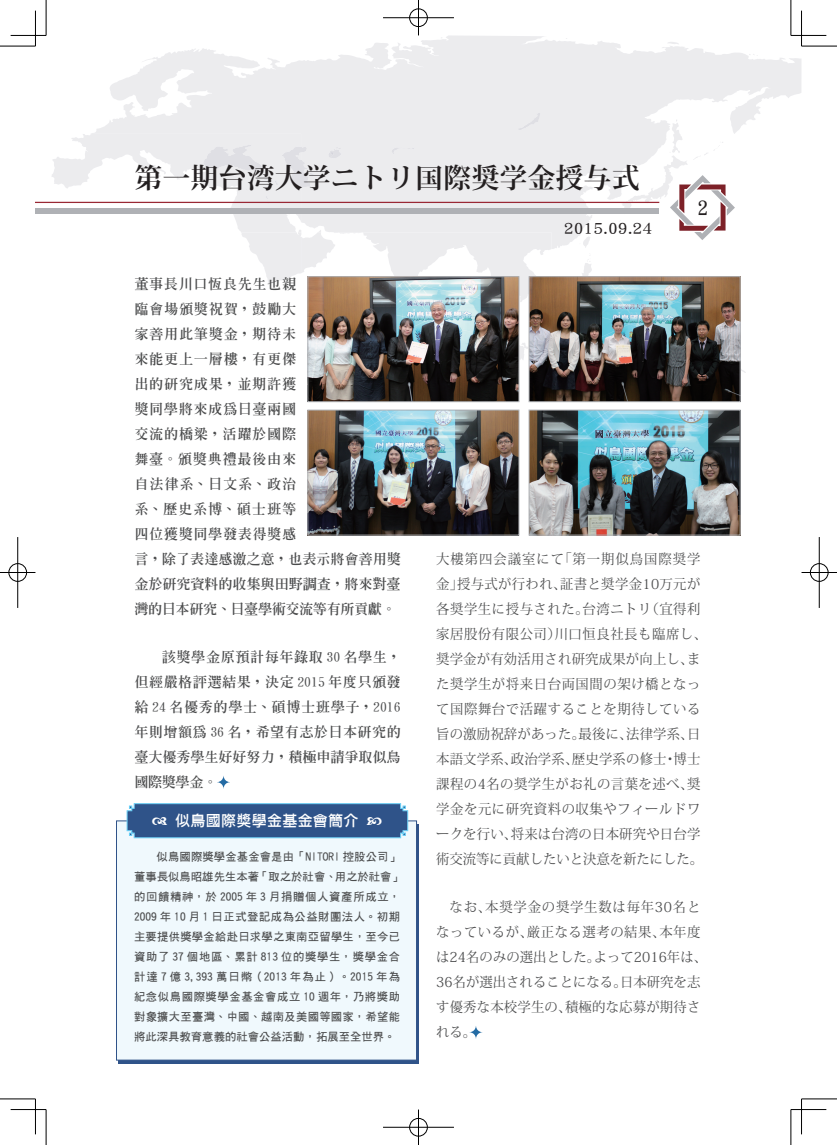
<style>
.page{position:relative;width:837px;height:1145px;background:#fff}
.page>*{position:absolute;margin:0;border:0;box-sizing:border-box;transform-origin:0 0}
.t1{font:700 27.5px "Koz Min Pro";letter-spacing:.02em;color:#231f20}
.t2{font:20px "DF Ming W7 WIN BF";color:#231f20}
.t3{font:17.5px "DF Ming Std W7";color:#231f20}
.t4{font:15px "DF Li Hei W5 WIN BF";letter-spacing:.02em;color:#fff}
.t5{font:13.75px/25px "Koz Min Pro";letter-spacing:.03em;color:#4b4c4d}
.t6{font:13.75px/25px "Inn Ming Extra";letter-spacing:.07em;color:#4b4c4d}
.t7{font:11.25px/20px "DF Hei W7 WIN BF";letter-spacing:.03em;color:#4b4c4d}
</style>
<div class="page">
<svg style="left:91px;top:35px;width:710px;height:99px;fill:#ececee"></svg>
<svg style="left:51px;top:134px;width:418px;height:150px;fill:#ececee"></svg>
<svg style="left:266px;top:196px;width:3px;height:8px"></svg>
<svg style="left:202px;top:145px;width:112px;height:45px;background:#e8e8eb"></svg>
<svg style="left:323px;top:164px;width:4px;height:8px"></svg>
<svg style="left:328px;top:147px;width:13px;height:11px"></svg>
<svg style="left:391px;top:147px;width:24px;height:7px"></svg>
<hr style="left:35px;top:202px;width:624px;height:1px;background:#9a2834">
<div style="left:35px;top:208px;width:624px;height:5px;background:#afb1b5"></div>
<svg style="left:469px;top:112px;width:277px;height:269px"></svg>
<img style="left:309px;top:278px;width:208px;height:122px">
<div style="left:307px;top:276px;width:212px;height:126px;border:1px solid #afb1b5"></div>
<img style="left:309px;top:412px;width:208px;height:121px">
<div style="left:307px;top:410px;width:212px;height:125px;border:1px solid #afb1b5"></div>
<img style="left:530px;top:278px;width:208px;height:122px">
<div style="left:528px;top:276px;width:212px;height:126px;border:1px solid #afb1b5"></div>
<img style="left:530px;top:412px;width:208px;height:121px">
<div style="left:528px;top:410px;width:212px;height:125px;border:1px solid #afb1b5"></div>
<svg style="left:217px;top:776px;width:13px;height:12px"></svg>
<svg style="left:469px;top:1026px;width:13px;height:12px"></svg>
<div style="left:116px;top:820px;width:300px;height:240px;background:#f0f9fd;border:1px solid #2f5389"></div>
<hr style="left:800px;top:11px;width:2px;height:35px;background:#fff">
<hr style="left:0;top:46px;width:35px;height:1px;background:#000">
<hr style="left:801px;top:46px;width:35px;height:1px;background:#000">
<hr style="left:0;top:1098px;width:35px;height:1px;background:#000">
<hr style="left:801px;top:1098px;width:35px;height:1px;background:#000">
<hr style="left:46px;top:0;width:1px;height:35px;background:#000">
<hr style="left:46px;top:1109px;width:1px;height:35px;background:#000">
<hr style="left:790px;top:0;width:1px;height:35px;background:#000">
<hr style="left:790px;top:1109px;width:1px;height:35px;background:#000">
<hr style="left:11px;top:35px;width:35px;height:1px;background:#000">
<hr style="left:790px;top:35px;width:36px;height:1px;background:#000">
<hr style="left:11px;top:1109px;width:35px;height:1px;background:#000">
<hr style="left:790px;top:1109px;width:36px;height:1px;background:#000">
<hr style="left:35px;top:11px;width:1px;height:35px;background:#000">
<hr style="left:35px;top:1098px;width:1px;height:36px;background:#000">
<hr style="left:801px;top:11px;width:1px;height:35px;background:#000">
<hr style="left:801px;top:1098px;width:1px;height:36px;background:#000">
<div style="left:408px;top:8px;width:20px;height:19px;border:2px solid #fff;border-radius:50%"></div>
<hr style="left:383px;top:17px;width:71px;height:2px;background:#fff">
<hr style="left:417px;top:0;width:2px;height:35px;background:#fff">
<div style="left:409px;top:9px;width:18px;height:18px;border:1px solid #000;border-radius:50%"></div>
<hr style="left:383px;top:18px;width:71px;height:1px;background:#000">
<hr style="left:418px;top:0;width:1px;height:35px;background:#000">
<div style="left:408px;top:1117px;width:20px;height:20px;border:2px solid #fff;border-radius:50%"></div>
<hr style="left:383px;top:1126px;width:71px;height:2px;background:#fff">
<hr style="left:417px;top:1109px;width:2px;height:35px;background:#fff">
<div style="left:409px;top:1118px;width:18px;height:18px;border:1px solid #000;border-radius:50%"></div>
<hr style="left:383px;top:1127px;width:71px;height:1px;background:#000">
<hr style="left:418px;top:1109px;width:1px;height:35px;background:#000">
<div style="left:8px;top:562px;width:19px;height:20px;border:2px solid #fff;border-radius:50%"></div>
<hr style="left:0;top:571px;width:35px;height:2px;background:#fff">
<hr style="left:17px;top:537px;width:2px;height:71px;background:#fff">
<div style="left:9px;top:563px;width:18px;height:18px;border:1px solid #000;border-radius:50%"></div>
<hr style="left:0;top:572px;width:35px;height:1px;background:#000">
<hr style="left:18px;top:537px;width:1px;height:71px;background:#000">
<div style="left:809px;top:562px;width:19px;height:20px;border:2px solid #fff;border-radius:50%"></div>
<hr style="left:801px;top:571px;width:35px;height:2px;background:#fff">
<div style="left:809px;top:563px;width:19px;height:18px;border:1px solid #000;border-radius:50%"></div>
<hr style="left:801px;top:572px;width:35px;height:1px;background:#000">
<hr style="left:818px;top:537px;width:1px;height:71px;background:#000">
<svg style="left:126px;top:803px;width:282px;height:35px;background:#365d91"></svg>
<h1 class="t1" style="left:135px;top:158px;width:506px">第一期台湾大学ニトリ国際奨学金授与式</h1>
<p class="t3" style="left:563px;top:219px;width:90px">2015.09.24</p>
<h2 class="t2" style="left:697px;top:198px;width:11px">2</h2>
<p class="t6" style="left:135px;top:271px;width:267px">董事長川口恆良先生也親<br>臨會場頒獎祝賀，鼓勵大<br>家善用此筆獎金，期待未<br>來能更上一層樓，有更傑<br>出的研究成果，並期許獲<br>獎同學將來成為日臺兩國<br>交流的橋梁，活躍於國際<br>舞臺。頒獎典禮最後由來<br>自法律系、日文系、政治<br>系、歷史系博、碩士班等<br>四位獲獎同學發表得獎感<br>言，除了表達感激之意，也表示將會善用獎金於研究資料的收集與田野調查，將來對臺灣的日本研究、日臺學術交流等有所貢獻。</p>
<p class="t6" style="left:135px;top:644px;width:267px;text-align:justify;text-indent:27px">該獎學金原預計每年錄取 30 名學生，但經嚴格評選結果，決定 2015 年度只頒發給 24 名優秀的學士、碩博士班學子，2016年則增額為 36 名，希望有志於日本研究的臺大優秀學生好好努力，積極申請爭取似鳥國際獎學金。</p>
<p class="t4" style="left:175px;top:813px;width:185px">似鳥國際獎學金基金會簡介</p>
<p class="t7" style="left:134px;top:847px;width:270px;text-indent:22px">似鳥國際獎學金基金會是由「NITORI 控股公司」董事長似鳥昭雄先生本著「取之於社會、用之於社會」的回饋精神，於 2005 年 3 月捐贈個人資產所成立，<br>2009 年 10 月 1 日正式登記成為公益財團法人。初期主要提供獎學金給赴日求學之東南亞留學生，至今已資助了 37 個地區、累計 813 位的獎學生，獎學金合計達 7 億 3,393 萬日幣（2013 年為止）。2015 年為紀念似鳥國際獎學金基金會成立 10 週年，乃將獎助對象擴大至臺灣、中國、越南及美國等國家，希望能將此深具教育意義的社會公益活動，拓展至全世界。</p>
<p class="t5" style="left:436px;top:545px;width:272px">大樓第四会議室にて「第一期似鳥国際奨学金」授与式が行われ、証書と奨学金10万元が各奨学生に授与された。台湾ニトリ（宜得利家居股份有限公司）川口恒良社長も臨席し、奨学金が有効活用され研究成果が向上し、また奨学生が将来日台両国間の架け橋となって国際舞台で活躍することを期待している旨の激励祝辞があった。最後に、法律学系、日本語文学系、政治学系、歴史学系の修士・博士課程の4名の奨学生がお礼の言葉を述べ、奨学金を元に研究資料の収集やフィールドワークを行い、将来は台湾の日本研究や日台学術交流等に貢献したいと決意を新たにした。</p>
<p class="t5" style="left:436px;top:893px;width:272px;text-indent:13px">なお、本奨学金の奨学生数は毎年30名となっているが、厳正なる選考の結果、本年度は24名のみの選出とした。よって2016年は、<br>36名が選出されることになる。日本研究を志す優秀な本校学生の、積極的な応募が期待される。</p>
</div>
